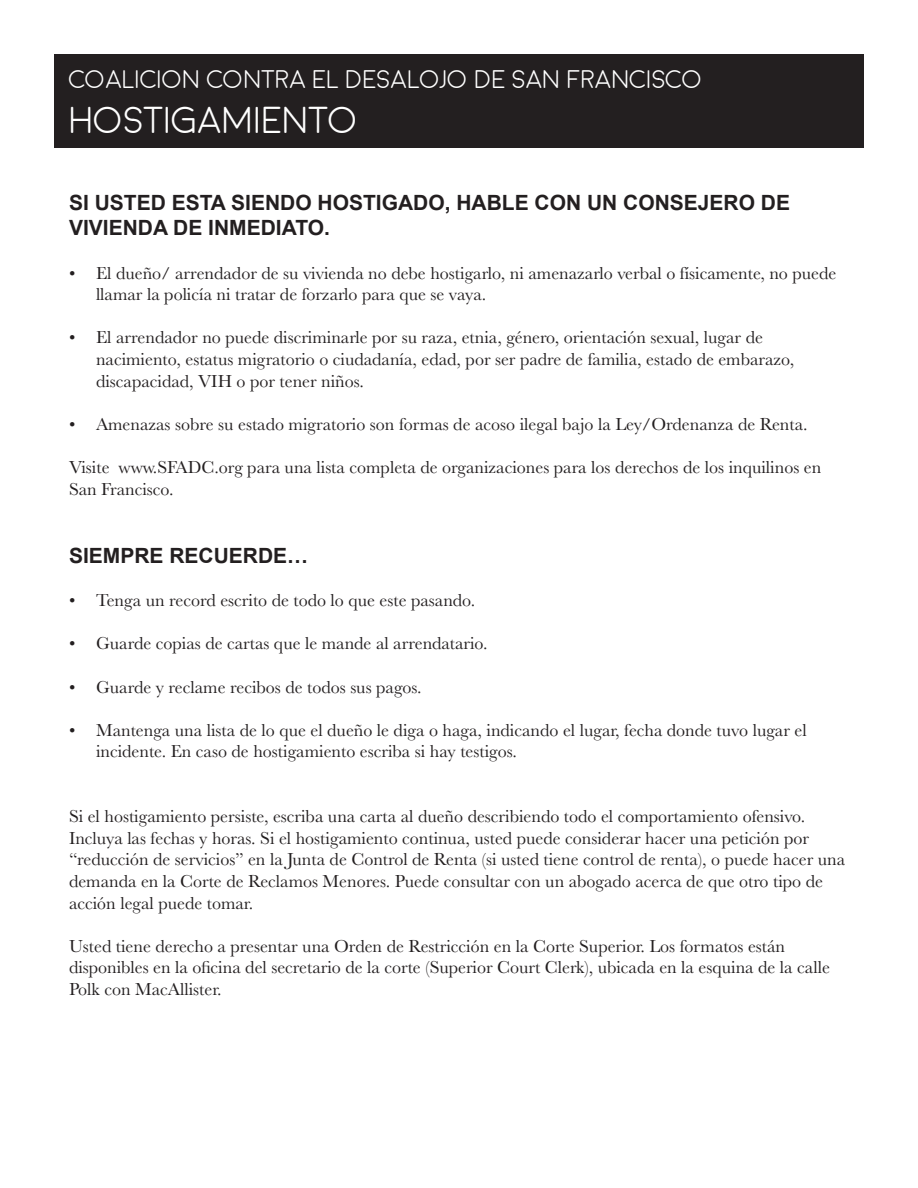
<style>
.page{position:relative;width:918px;height:1188px;background:#fff}
.page>*{position:absolute;margin:0;border:0;box-sizing:border-box;transform-origin:0 0}
.t1{font:300 37.5px "Moon";color:#fff}
.t2{font:300 25.5px "Moon";color:#fff}
.t3{font:700 21px/25.2px "Arial";color:#231f20}
.t4{font:18px/21.6px "Baskerville";color:#231f20}
</style>
<div class="page">
<div style="left:54px;top:54px;width:810px;height:94px;background:#231f20"></div>
<p class="t2" style="left:69px;top:67px;width:635px">COALICION CONTRA EL DESALOJO DE SAN FRANCISCO</p>
<p class="t1" style="left:69px;top:101px;width:291px">HOSTIGAMIENTO</p>
<p class="t3" style="left:69px;top:191px;width:723px">SI USTED ESTA SIENDO HOSTIGADO, HABLE CON UN CONSEJERO DE<br>VIVIENDA DE INMEDIATO.</p>
<p class="t4" style="left:96px;top:262px;width:742px;text-indent:-27px">• El dueño/ arrendador de su vivienda no debe hostigarlo, ni amenazarlo verbal o físicamente, no puede llamar la policía ni tratar de forzarlo para que se vaya.</p>
<p class="t4" style="left:96px;top:327px;width:700px;text-indent:-27px">• El arrendador no puede discriminarle por su raza, etnia, género, orientación sexual, lugar de nacimiento, estatus migratorio o ciudadanía, edad, por ser padre de familia, estado de embarazo, discapacidad, VIH o por tener niños.</p>
<p class="t4" style="left:69px;top:414px;width:740px">• Amenazas sobre su estado migratorio son formas de acoso ilegal bajo la Ley/Ordenanza de Renta.</p>
<p class="t4" style="left:69px;top:457px;width:754px">Visite www.SFADC.org para una lista completa de organizaciones para los derechos de los inquilinos en<br>San Francisco.</p>
<p class="t3" style="left:69px;top:544px;width:241px">SIEMPRE RECUERDE…</p>
<p class="t4" style="left:69px;top:590px;width:408px">• Tenga un record escrito de todo lo que este pasando.</p>
<p class="t4" style="left:69px;top:633px;width:420px">• Guarde copias de cartas que le mande al arrendatario.</p>
<p class="t4" style="left:69px;top:676px;width:354px">• Guarde y reclame recibos de todos sus pagos.</p>
<p class="t4" style="left:96px;top:720px;width:712px;text-indent:-27px">• Mantenga una lista de lo que el dueño le diga o haga, indicando el lugar, fecha donde tuvo lugar el incidente. En caso de hostigamiento escriba si hay testigos.</p>
<p class="t4" style="left:69px;top:806px;width:778px">Si el hostigamiento persiste, escriba una carta al dueño describiendo todo el comportamiento ofensivo.<br>Incluya las fechas y horas. Si el hostigamiento continua, usted puede considerar hacer una petición por “reducción de servicios” en la Junta de Control de Renta (si usted tiene control de renta), o puede hacer una demanda en la Corte de Reclamos Menores. Puede consultar con un abogado acerca de que otro tipo de acción legal puede tomar.</p>
<p class="t4" style="left:69px;top:936px;width:762px">Usted tiene derecho a presentar una Orden de Restricción en la Corte Superior. Los formatos están disponibles en la oficina del secretario de la corte (Superior Court Clerk), ubicada en la esquina de la calle<br>Polk con MacAllister.</p>
</div>
